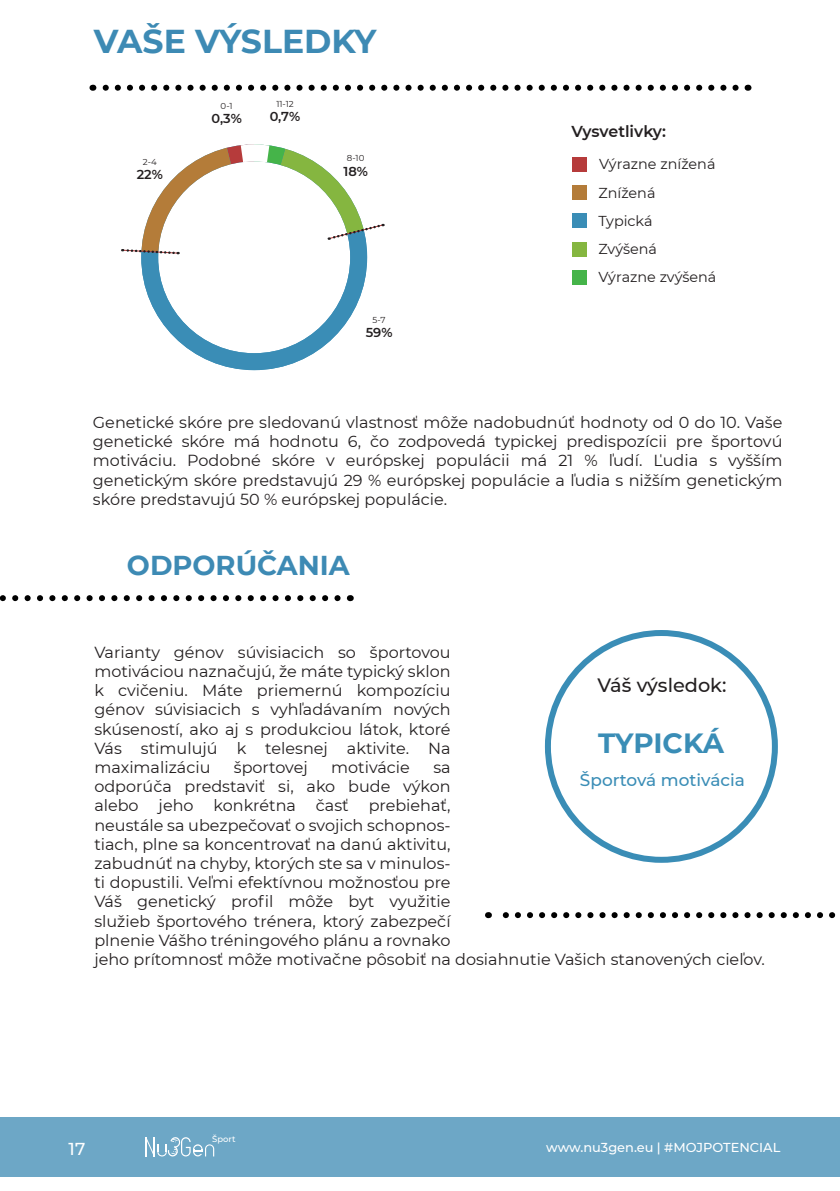
<style>
.page{position:relative;width:840px;height:1191px;background:#fff}
.page>*{position:absolute;margin:0;border:0;box-sizing:border-box;transform-origin:0 0}
.t1{font:700 33px "Montserrat";color:#3d8ab4}
.t2{font:700 27.8px "Montserrat";letter-spacing:-.01em;color:#3a8db6}
.t3{font:700 27.2px "Montserrat";color:#3d8ab4}
.t4{font:500 19.2px "Montserrat";color:#231f20}
.t5{font:500 17.2px "Montserrat";color:#fff}
.t6{font:500 16.8px "Montserrat";color:#3a8db6}
.t7{font:16px/19.2px "Montserrat";color:#231f20;text-align:justify}
.t8{font:600 15.8px "Montserrat";letter-spacing:-.005em;color:#231f20}
.t9{font:14.4px/28.2px "Montserrat";color:#231f20}
.t10{font:500 13px "Montserrat";color:#fff}
.t11{font:600 13px "Montserrat";color:#231f20}
.t12{font:8.6px "Montserrat";color:#231f20}
.t13{font:500 8.4px "Montserrat";color:#fff}
</style>
<div class="page">
<div style="left:0;top:1116px;width:839px;height:60px;background:#6da7c6"></div>
<svg style="left:145px;top:1137px;width:70px;height:20px"></svg>
<svg style="left:92px;top:85px;width:643px;height:6px"></svg>
<svg style="left:0;top:595px;width:337px;height:6px"></svg>
<svg style="left:487px;top:912px;width:349px;height:6px"></svg>
<div style="left:572px;top:157px;width:15px;height:15px;background:#b63b3b"></div>
<div style="left:572px;top:186px;width:15px;height:14px;background:#b47c39"></div>
<div style="left:572px;top:214px;width:15px;height:14px;background:#3a8db6"></div>
<div style="left:572px;top:242px;width:15px;height:14px;background:#85b640"></div>
<div style="left:572px;top:270px;width:15px;height:14px;background:#45b449"></div>
<div style="left:544px;top:630px;width:233px;height:232px;border:6px solid #3a8db6;border-radius:50%"></div>
<svg style="left:122px;top:144px;width:261px;height:226px"></svg>
<h1 class="t1" style="left:94px;top:18px;width:284px">VAŠE VÝSLEDKY</h1>
<p class="t12" style="left:143px;top:156px;width:15px">2-4</p>
<p class="t11" style="left:137px;top:165px;width:28px">22%</p>
<p class="t12" style="left:220px;top:100px;width:14px">0-1</p>
<p class="t11" style="left:211px;top:109px;width:32px">0,3%</p>
<p class="t12" style="left:276px;top:98px;width:19px">11-12</p>
<p class="t11" style="left:269px;top:108px;width:32px">0,7%</p>
<p class="t12" style="left:347px;top:152px;width:19px">8-10</p>
<p class="t11" style="left:343px;top:162px;width:26px">18%</p>
<p class="t12" style="left:372px;top:314px;width:15px">5-7</p>
<p class="t11" style="left:365px;top:323px;width:28px">59%</p>
<p class="t8" style="left:571px;top:120px;width:96px">Vysvetlivky:</p>
<p class="t9" style="left:598px;top:150px;width:119px">Výrazne znížená<br>Znížená<br>Typická<br>Zvýšená<br>Výrazne zvýšená</p>
<p class="t7" style="left:93px;top:412px;width:690px">Genetické skóre pre sledovanú vlastnosť môže nadobudnúť hodnoty od 0 do 10. Vaše genetické skóre má hodnotu 6, čo zodpovedá typickej predispozícii pre športovú motiváciu. Podobné skóre v európskej populácii má 21 % ľudí. Ľudia s vyšším genetickým skóre predstavujú 29 % európskej populácie a ľudia s nižším genetickým skóre predstavujú 50 % európskej populácie.</p>
<h3 class="t3" style="left:127px;top:545px;width:224px">ODPORÚČANIA</h3>
<p class="t7" style="left:94px;top:642px;width:357px">Varianty génov súvisiacich so športovou motiváciou naznačujú, že máte typický sklon k cvičeniu. Máte priemernú kompozíciu génov súvisiacich s vyhľadávaním nových skúseností, ako aj s produkciou látok, ktoré Vás stimulujú k telesnej aktivite. Na maximalizáciu</p>
<p class="t4" style="left:597px;top:671px;width:130px">Váš výsledok:</p>
<h2 class="t2" style="left:597px;top:723px;width:127px">TYPICKÁ</h2>
<p class="t7" style="left:234px;top:757px;width:75px">športovej</p>
<p class="t7" style="left:331px;top:757px;width:80px">motivácie</p>
<p class="t7" style="left:94px;top:757px;width:671px;text-align:left;text-indent:339px">sa<br>odporúča predstaviť si, ako bude výkon<br>alebo jeho konkrétna časť prebiehať,<br>neustále sa ubezpečovať o svojich schopnos-<br>tiach, plne sa koncentrovať na danú aktivitu,<br>zabudnúť na chyby, ktorých ste sa v minulos-<br>ti dopustili. Veľmi efektívnou možnosťou pre<br>Váš genetický profil môže byt využitie<br>služieb športového trénera, ktorý zabezpečí<br>plnenie Vášho tréningového plánu a rovnako<br>jeho prítomnosť môže motivačne pôsobiť na dosiahnutie Vašich stanovených cieľov.</p>
<p class="t6" style="left:579px;top:768px;width:166px">Športová motivácia</p>
<p class="t13" style="left:212px;top:1133px;width:25px">Šport</p>
<p class="t5" style="left:69px;top:1136px;width:18px">17</p>
<p class="t10" style="left:546px;top:1138px;width:235px">www.nu3gen.eu | #MOJPOTENCIAL</p>
</div>
